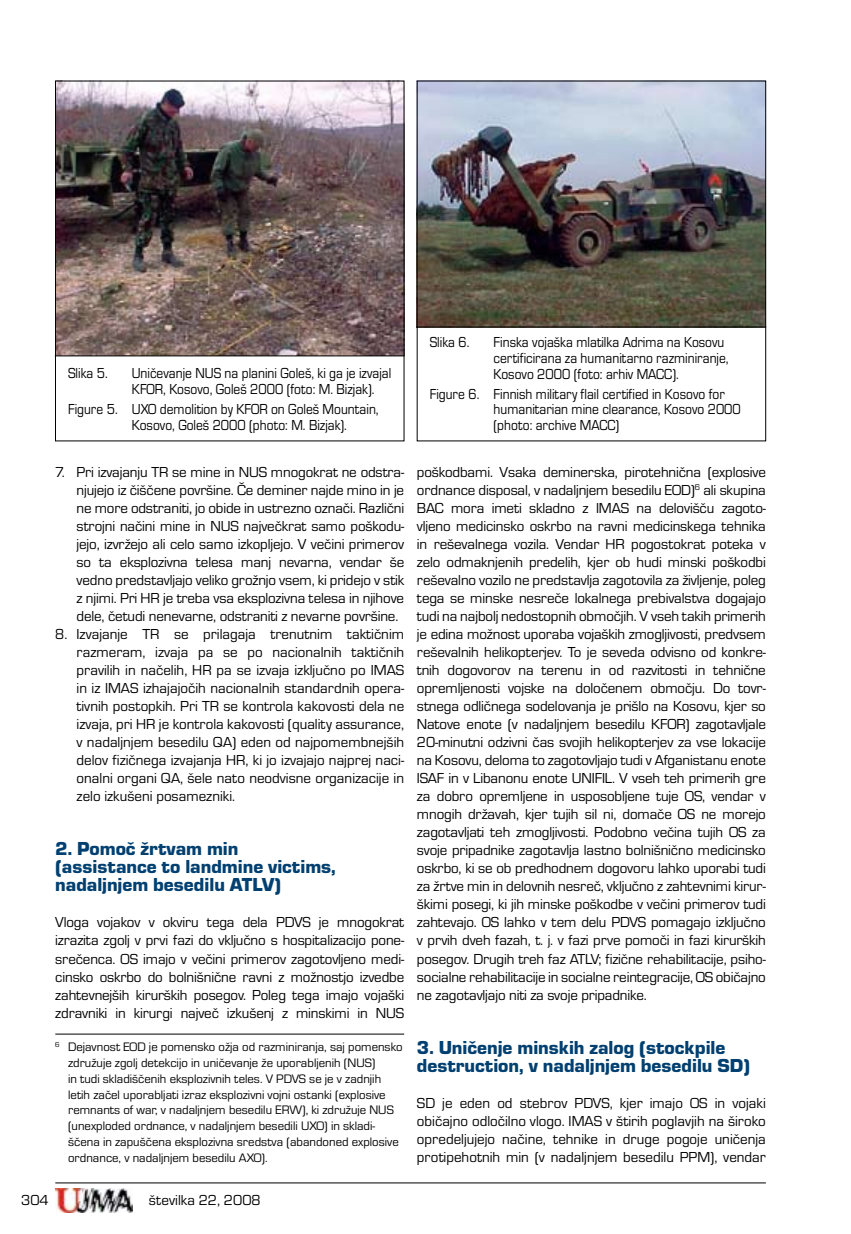
<style>
.page{position:relative;width:851px;height:1234px;background:#fff}
.page>*{position:absolute;margin:0;border:0;box-sizing:border-box;transform-origin:0 0}
.t1{font:19.5px/18px "Eurostile TEE Blac";color:#004071}
.t2{font:15px/18px "Eurostile TEE";color:#000;text-align:justify}
.t3{font:15px/15.8px "Eurostile TEE";color:#000;scale:.9 1}
.t4{font:12.75px/15.8px "Eurostile TEE";color:#000}
</style>
<div class="page">
<hr style="left:55px;top:1182px;width:710px;height:1px;background:#000">
<img style="left:55px;top:1188px;width:77px;height:24px">
<img style="left:419px;top:83px;width:344px;height:243px">
<img style="left:57px;top:83px;width:345px;height:272px">
<hr style="left:55px;top:1033px;width:349px;height:1px;background:#000">
<div style="left:55px;top:81px;width:349px;height:360px;border:1px solid #000"></div>
<hr style="left:55px;top:355px;width:349px;height:1px;background:#000">
<hr style="left:417px;top:326px;width:348px;height:1px;background:#000">
<p class="t3" style="left:68px;top:366px;width:46px">Slika 5.</p>
<p class="t3" style="left:132px;top:366px;width:290px">Uničevanje NUS na planini Goleš, ki ga je izvajal<br>KFOR, Kosovo, Goleš 2000 (foto: M. Bizjak).</p>
<p class="t3" style="left:132px;top:401px;width:276px;text-indent:-64px">Figure 5. UXO demolition by KFOR on Goleš Mountain,<br>Kosovo, Goleš 2000 (photo: M. Bizjak).</p>
<p class="t3" style="left:429px;top:334px;width:46px">Slika 6.</p>
<p class="t3" style="left:493px;top:334px;width:263px">Finska vojaška mlatilka Adrima na Kosovu certificirana za humanitarno razminiranje,<br>Kosovo 2000 (foto: arhiv MACC).</p>
<p class="t3" style="left:493px;top:386px;width:276px;text-indent:-64px">Figure 6. Finnish military flail certified in Kosovo for humanitarian mine clearance, Kosovo 2000 (photo: archive MACC)</p>
<p class="t2" style="left:77px;top:463px;width:329px;text-indent:-21px">7. Pri izvajanju TR se mine in NUS mnogokrat ne odstra&shy;njujejo iz čiščene površine. Če deminer najde mino in je ne more odstraniti, jo obide in ustrezno označi. Različni strojni načini mine in NUS največkrat samo poškodu&shy;jejo, izvržejo ali celo samo izkopljejo. V večini primerov so ta eksplozivna telesa manj nevarna, vendar še vedno predstavljajo veliko grožnjo vsem, ki pridejo v stik z njimi. Pri HR je treba vsa eksplozivna telesa in njihove dele, četudi nenevarne, odstraniti z nevarne površine.</p>
<p class="t2" style="left:77px;top:625px;width:329px;text-indent:-21px">8. Izvajanje TR se prilagaja trenutnim taktičnim razmeram, izvaja pa se po nacionalnih taktičnih pravilih in načelih, HR pa se izvaja izključno po IMAS in iz IMAS izhajajočih nacionalnih standardnih opera&shy;tivnih postopkih. Pri TR se kontrola kakovosti dela ne izvaja, pri HR je kontrola kakovosti (quality assurance, v nadaljnjem besedilu QA) eden od najpomembnejših delov fizičnega izvajanja HR, ki jo izvajajo najprej naci&shy;onalni organi QA, šele nato neodvisne organizacije in zelo izkušeni posamezniki.</p>
<h1 class="t1" style="left:55px;top:840px;width:282px">2. Pomoč žrtvam min (assistance to landmine victims, nadaljnjem besedilu ATLV)</h1>
<p class="t2" style="left:55px;top:913px;width:350px">Vloga vojakov v okviru tega dela PDVS je mnogokrat izrazita zgolj v prvi fazi do vključno s hospitalizacijo pone&shy;srečenca. OS imajo v večini primerov zagotovljeno medi&shy;cinsko oskrbo do bolnišnične ravni z možnostjo izvedbe zahtevnejših kirurških posegov. Poleg tega imajo vojaški zdravniki in kirurgi največ izkušenj z minskimi in NUS</p>
<p class="t4" style="left:68px;top:1039px;width:336px;text-indent:-13px"><sup>6</sup> Dejavnost EOD je pomensko ožja od razminiranja, saj pomensko združuje zgolj detekcijo in uničevanje že uporabljenih (NUS)<br>in tudi skladiščenih eksplozivnih teles. V PDVS se je v zadnjih letih začel uporabljati izraz eksplozivni vojni ostanki (explosive remnants of war, v nadaljnjem besedilu ERW), ki združuje NUS (unexploded ordnance, v nadaljnjem besedili UXO) in skladi&shy;ščena in zapuščena eksplozivna sredstva (abandoned explosive ordnance, v nadaljnjem besedilu AXO).</p>
<p class="t2" style="left:21px;top:1190px;width:29px">304</p>
<p class="t2" style="left:149px;top:1190px;width:113px">številka 22, 2008</p>
<p class="t2" style="left:417px;top:463px;width:350px">poškodbami. Vsaka deminerska, pirotehnična (explosive ordnance disposal, v nadaljnjem besedilu EOD)<sup>6</sup> ali skupina BAC mora imeti skladno z IMAS na delovišču zagoto&shy;vljeno medicinsko oskrbo na ravni medicinskega tehnika in reševalnega vozila. Vendar HR pogostokrat poteka v zelo odmaknjenih predelih, kjer ob hudi minski poškodbi reševalno vozilo ne predstavlja zagotovila za življenje, poleg tega se minske nesreče lokalnega prebivalstva dogajajo tudi na najbolj nedostopnih območjih. V vseh takih primerih je edina možnost uporaba vojaških zmogljivosti, predvsem reševalnih helikopterjev. To je seveda odvisno od konkre&shy;tnih dogovorov na terenu in od razvitosti in tehnične opremljenosti vojske na določenem območju. Do tovr&shy;stnega odličnega sodelovanja je prišlo na Kosovu, kjer so Natove enote (v nadaljnjem besedilu KFOR) zagotavljale 20-minutni odzivni čas svojih helikopterjev za vse lokacije na Kosovu, deloma to zagotovljajo tudi v Afganistanu enote ISAF in v Libanonu enote UNIFIL. V vseh teh primerih gre za dobro opremljene in usposobljene tuje OS, vendar v mnogih državah, kjer tujih sil ni, domače OS ne morejo zagotavljati teh zmogljivosti. Podobno večina tujih OS za svoje pripadnike zagotavlja lastno bolnišnično medicinsko oskrbo, ki se ob predhodnem dogovoru lahko uporabi tudi za žrtve min in delovnih nesreč, vključno z zahtevnimi kirur&shy;škimi posegi, ki jih minske poškodbe v večini primerov tudi zahtevajo. OS lahko v tem delu PDVS pomagajo izključno v prvih dveh fazah, t. j. v fazi prve pomoči in fazi kirurških posegov. Drugih treh faz ATLV; fizične rehabilitacije, psiho&shy;socialne rehabilitacije in socialne reintegracije, OS običajno ne zagotavljajo niti za svoje pripadnike.</p>
<h1 class="t1" style="left:417px;top:1038px;width:334px">3. Uničenje minskih zalog (stockpile destruction, v nadaljnjem besedilu SD)</h1>
<p class="t2" style="left:417px;top:1093px;width:350px">SD je eden od stebrov PDVS, kjer imajo OS in vojaki običajno odločilno vlogo. IMAS v štirih poglavjih na široko opredeljujejo načine, tehnike in druge pogoje uničenja protipehotnih min (v nadaljnjem besedilu PPM), vendar</p>
</div>
